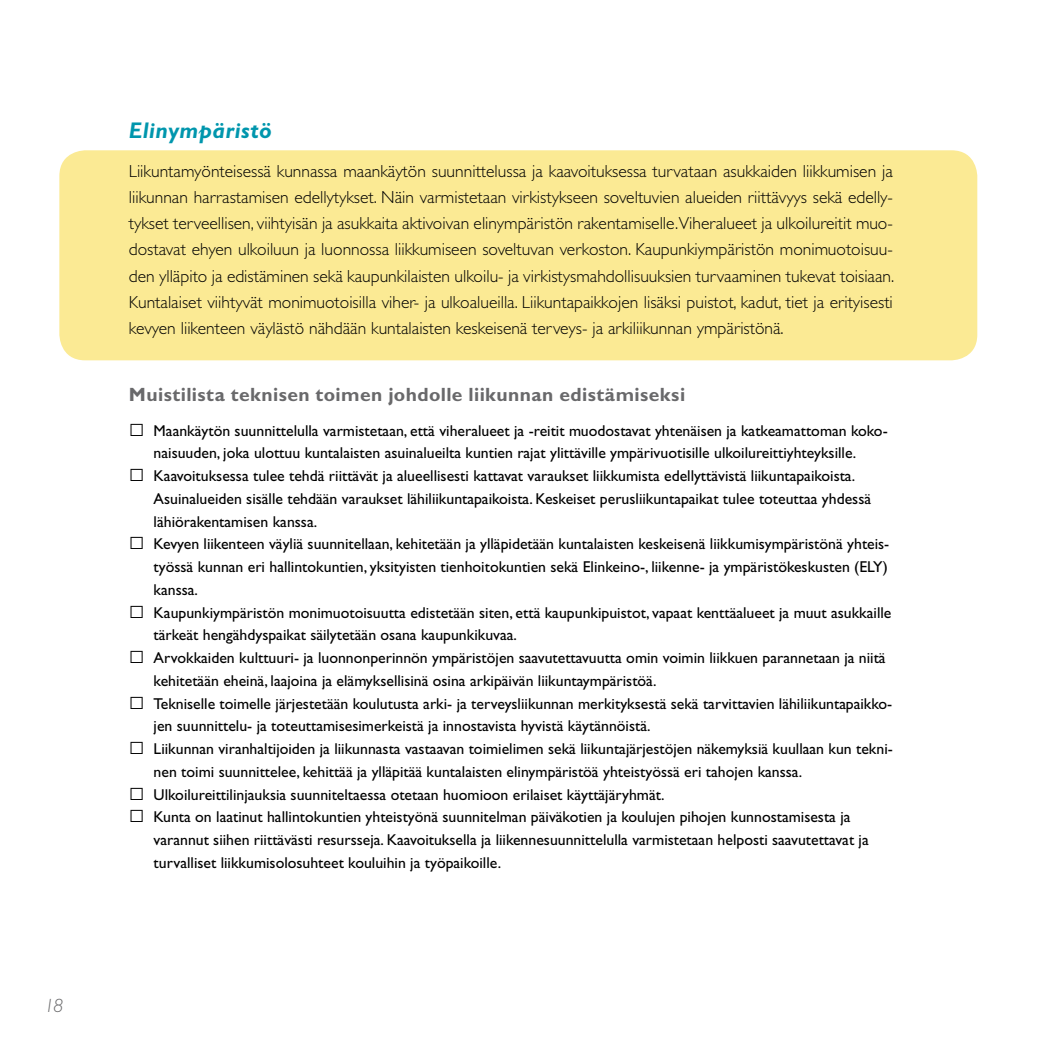
<style>
.page{position:relative;width:1042px;height:1042px;background:#fff}
.page>*{position:absolute;margin:0;border:0;box-sizing:border-box;transform-origin:0 0}
.t1{font:italic 700 22.75px "Gill Sans";letter-spacing:.02em;color:#0096ad}
.t2{font:700 19.25px "Gill Sans";letter-spacing:.025em;color:#69696b}
.t3{font:italic 300 19.25px "Gill Sans";color:#69696b}
.t4{font:300 17.5px/26.2px "Gill Sans";color:#000;text-align:justify}
.t5{font:15.75px/22.8px "Gill Sans";color:#000}
.s1{font-family:"Arial";font-size:26.25px}
</style>
<div class="page">
<div style="left:59px;top:150px;width:918px;height:210px;background:#fbea94;border-radius:26px"></div>
<p class="t3" style="left:45px;top:994px;width:20px">18</p>
<h1 class="t1" style="left:129px;top:117px;width:145px">Elinympäristö</h1>
<p class="t4" style="left:129px;top:158px;width:767px">Liikuntamyönteisessä kunnassa maankäytön suunnittelussa ja kaavoituksessa turvataan asukkaiden liikkumisen ja liikunnan harrastamisen edellytykset. Näin varmistetaan virkistykseen soveltuvien alueiden riittävyys sekä edelly&shy;tykset terveellisen, viihtyisän ja asukkaita aktivoivan elinympäristön rakentamiselle.Viheralueet ja ulkoilureitit muo&shy;dostavat ehyen ulkoiluun ja luonnossa liikkumiseen soveltuvan verkoston. Kaupunkiympäristön monimuotoisuu&shy;den ylläpito ja edistäminen sekä kaupunkilaisten ulkoilu- ja virkistysmahdollisuuksien turvaaminen tukevat toisiaan.<br>Kuntalaiset viihtyvät monimuotoisilla viher- ja ulkoalueilla. Liikuntapaikkojen lisäksi puistot, kadut, tiet ja erityisesti kevyen liikenteen väylästö nähdään kuntalaisten keskeisenä terveys- ja arkiliikunnan ympäristönä.</p>
<p class="t2" style="left:129px;top:383px;width:558px">M uistilista teknisen toimen johdolle liikunnan edistämiseksi</p>
<p class="t5" style="left:129px;top:419px;width:760px;text-align:center"><span class="s1">□</span> Maankäytön suunnittelulla varmistetaan, että viheralueet ja -reitit muodostavat yhtenäisen ja katkeamattoman koko&shy;naisuuden, joka ulottuu kuntalaisten asuinalueilta kuntien rajat ylittäville ympärivuotisille ulkoilureittiyhteyksille.</p>
<p class="t5" style="left:154px;top:464px;width:719px;text-indent:-25px"><span class="s1">□</span> Kaavoituksessa tulee tehdä riittävät ja alueellisesti kattavat varaukset liikkumista edellyttävistä liikuntapaikoista.<br>Asuinalueiden sisälle tehdään varaukset lähiliikuntapaikoista. Keskeiset perusliikuntapaikat tulee toteuttaa yhdessä lähiörakentamisen kanssa.</p>
<p class="t5" style="left:154px;top:533px;width:737px;text-align:justify;text-indent:-25px"><span class="s1">□</span> Kevyen liikenteen väyliä suunnitellaan, kehitetään ja ylläpidetään kuntalaisten keskeisenä liikkumisympäristönä yhteis&shy;työssä kunnan eri hallintokuntien, yksityisten tienhoitokuntien sekä Elinkeino-, liikenne- ja ympäristökeskusten (ELY) kanssa.</p>
<p class="t5" style="left:154px;top:601px;width:739px;text-indent:-25px"><span class="s1">□</span> Kaupunkiympäristön monimuotoisuutta edistetään siten, että kaupunkipuistot, vapaat kenttäalueet ja muut asukkaille tärkeät hengähdyspaikat säilytetään osana kaupunkikuvaa.</p>
<p class="t5" style="left:154px;top:646px;width:733px;text-indent:-25px"><span class="s1">□</span> Arvokkaiden kulttuuri- ja luonnonperinnön ympäristöjen saavutettavuutta omin voimin liikkuen parannetaan ja niitä kehitetään eheinä, laajoina ja elämyksellisinä osina arkipäivän liikuntaympäristöä.</p>
<p class="t5" style="left:154px;top:692px;width:740px;text-indent:-25px"><span class="s1">□</span> Tekniselle toimelle järjestetään koulutusta arki- ja terveysliikunnan merkityksestä sekä tarvittavien lähiliikuntapaikko&shy;jen suunnittelu- ja toteuttamisesimerkeistä ja innostavista hyvistä käytännöistä.</p>
<p class="t5" style="left:154px;top:737px;width:741px;text-indent:-25px"><span class="s1">□</span> Liikunnan viranhaltijoiden ja liikunnasta vastaavan toimielimen sekä liikuntajärjestöjen näkemyksiä kuullaan kun tekni&shy;nen toimi suunnittelee, kehittää ja ylläpitää kuntalaisten elinympäristöä yhteistyössä eri tahojen kanssa.</p>
<p class="t5" style="left:129px;top:783px;width:537px"><span class="s1">□</span> Ulkoilureittilinjauksia suunniteltaessa otetaan huomioon erilaiset käyttäjäryhmät.</p>
<p class="t5" style="left:154px;top:806px;width:717px;text-indent:-25px"><span class="s1">□</span> Kunta on laatinut hallintokuntien yhteistyönä suunnitelman päiväkotien ja koulujen pihojen kunnostamisesta ja varannut siihen riittävästi resursseja. Kaavoituksella ja liikennesuunnittelulla varmistetaan helposti saavutettavat ja turvalliset liikkumisolosuhteet kouluihin ja työpaikoille.</p>
</div>
